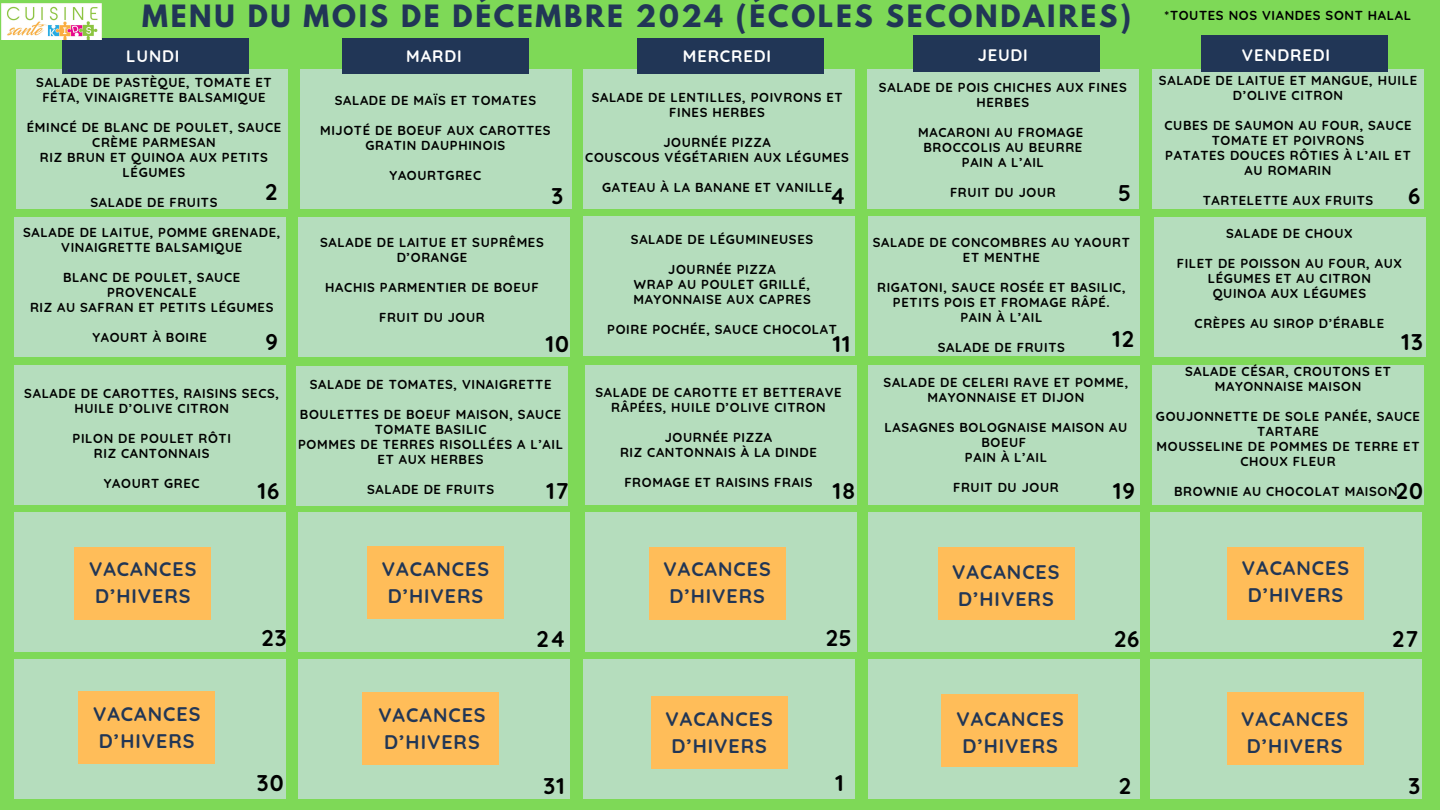
<style>
.page{position:relative;width:1440px;height:810px;background:#7ed957}
.page>*{position:absolute;margin:0;border:0;box-sizing:border-box;transform-origin:0 0}
.t1{font:700 27.2px "League Spartan";letter-spacing:.1em;color:#213656}
.t2{font:700 22.6px "Quicksand";letter-spacing:.05em;color:#000}
.t3{font:700 19.6px/27px "Quicksand";letter-spacing:.05em;color:#213656}
.t4{font:700 16.6px "Quicksand";letter-spacing:.05em;color:#fff}
.t5{font:700 13px/15px "Quicksand";letter-spacing:.05em;color:#000;text-align:center}
</style>
<div class="page">
<div style="left:15px;top:659px;width:271px;height:140px;background:#b5ddbd"></div>
<div style="left:15px;top:365px;width:271px;height:139px;background:#b5ddbd"></div>
<div style="left:15px;top:512px;width:271px;height:139px;background:#b5ddbd"></div>
<div style="left:15px;top:218px;width:271px;height:139px;background:#b5ddbd"></div>
<div style="left:16px;top:70px;width:272px;height:139px;background:#b5ddbd"></div>
<div style="left:300px;top:70px;width:271px;height:139px;background:#b5ddbd"></div>
<div style="left:1151px;top:659px;width:271px;height:140px;background:#b5ddbd"></div>
<div style="left:869px;top:659px;width:271px;height:140px;background:#b5ddbd"></div>
<div style="left:583px;top:659px;width:272px;height:140px;background:#b5ddbd"></div>
<div style="left:298px;top:659px;width:272px;height:140px;background:#b5ddbd"></div>
<div style="left:583px;top:217px;width:272px;height:139px;background:#b5ddbd"></div>
<div style="left:583px;top:70px;width:272px;height:139px;background:#b5ddbd"></div>
<div style="left:298px;top:218px;width:272px;height:139px;background:#b5ddbd"></div>
<div style="left:296px;top:367px;width:272px;height:139px;background:#b5ddbd"></div>
<div style="left:298px;top:512px;width:272px;height:139px;background:#b5ddbd"></div>
<div style="left:867px;top:70px;width:272px;height:139px;background:#b5ddbd"></div>
<div style="left:585px;top:512px;width:272px;height:139px;background:#b5ddbd"></div>
<div style="left:585px;top:365px;width:272px;height:139px;background:#b5ddbd"></div>
<div style="left:869px;top:217px;width:271px;height:139px;background:#b5ddbd"></div>
<div style="left:868px;top:365px;width:272px;height:139px;background:#b5ddbd"></div>
<div style="left:869px;top:512px;width:271px;height:139px;background:#b5ddbd"></div>
<div style="left:1152px;top:365px;width:272px;height:139px;background:#b5ddbd"></div>
<div style="left:1151px;top:512px;width:271px;height:139px;background:#b5ddbd"></div>
<div style="left:1152px;top:70px;width:272px;height:139px;background:#b5ddbd"></div>
<div style="left:1154px;top:218px;width:271px;height:139px;background:#b5ddbd"></div>
<div style="left:1201px;top:36px;width:186px;height:35px;background:#213656"></div>
<div style="left:62px;top:39px;width:187px;height:35px;background:#213656"></div>
<div style="left:913px;top:36px;width:186px;height:35px;background:#213656"></div>
<div style="left:637px;top:39px;width:187px;height:35px;background:#213656"></div>
<div style="left:342px;top:39px;width:187px;height:35px;background:#213656"></div>
<img style="left:1px;top:38px;width:100px;height:2px">
<img style="left:1px;top:3px;width:100px;height:35px">
<div style="left:74px;top:547px;width:137px;height:73px;background:#ffbd59"></div>
<div style="left:367px;top:546px;width:137px;height:73px;background:#ffbd59"></div>
<div style="left:78px;top:691px;width:137px;height:73px;background:#ffbd59"></div>
<div style="left:651px;top:696px;width:136px;height:73px;background:#ffbd59"></div>
<div style="left:362px;top:693px;width:137px;height:72px;background:#ffbd59"></div>
<div style="left:938px;top:547px;width:137px;height:73px;background:#ffbd59"></div>
<div style="left:649px;top:547px;width:136px;height:73px;background:#ffbd59"></div>
<div style="left:1227px;top:693px;width:137px;height:72px;background:#ffbd59"></div>
<div style="left:1227px;top:547px;width:137px;height:73px;background:#ffbd59"></div>
<div style="left:942px;top:694px;width:136px;height:73px;background:#ffbd59"></div>
<p class="t1" style="left:142px;top:3px;width:990px">MENU DU MOIS DE DÉCEMBRE 2024 (ÉCOLES SECONDAIRES)</p>
<p class="t4" style="left:126px;top:45px;width:55px">LUNDI</p>
<p class="t4" style="left:406px;top:45px;width:57px">MARDI</p>
<p class="t4" style="left:683px;top:45px;width:90px">MERCREDI</p>
<p class="t4" style="left:978px;top:45px;width:52px">JEUDI</p>
<p class="t4" style="left:1242px;top:45px;width:90px">VENDREDI</p>
<p class="t5" style="left:1159px;top:73px;width:260px">SALADE DE LAITUE ET MANGUE, HUILE<br>D’OLIVE CITRON</p>
<p class="t5" style="left:1164px;top:118px;width:249px">CUBES DE SAUMON AU FOUR, SAUCE<br>TOMATE ET POIVRONS<br>PATATES DOUCES RÔTIES À L’AIL ET<br>AU ROMARIN</p>
<p class="t5" style="left:1203px;top:193px;width:172px">TARTELETTE AUX FRUITS</p>
<p class="t5" style="left:1165px;top:8px;width:248px">*TOUTES NOS VIANDES SONT HALAL</p>
<p class="t5" style="left:36px;top:75px;width:237px">SALADE DE PASTÈQUE, TOMATE ET<br>FÉTA, VINAIGRETTE BALSAMIQUE</p>
<p class="t5" style="left:27px;top:120px;width:256px">ÉMINCÉ DE BLANC DE POULET, SAUCE<br>CRÈME PARMESAN<br>RIZ BRUN ET QUINOA AUX PETITS<br>LÉGUMES</p>
<p class="t5" style="left:90px;top:195px;width:129px">SALADE DE FRUITS</p>
<p class="t5" style="left:879px;top:80px;width:249px">SALADE DE POIS CHICHES AUX FINES<br>HERBES</p>
<p class="t5" style="left:918px;top:125px;width:167px">MACARONI AU FROMAGE<br>BROCCOLIS AU BEURRE<br>PAIN A L’AIL</p>
<p class="t5" style="left:950px;top:185px;width:107px">FRUIT DU JOUR</p>
<p class="t5" style="left:592px;top:90px;width:252px">SALADE DE LENTILLES, POIVRONS ET<br>FINES HERBES</p>
<p class="t5" style="left:585px;top:135px;width:265px">JOURNÉE PIZZA<br>COUSCOUS VÉGÉTARIEN AUX LÉGUMES</p>
<p class="t5" style="left:602px;top:180px;width:232px">GATEAU À LA BANANE ET VANILLE</p>
<p class="t5" style="left:335px;top:93px;width:203px">SALADE DE MAÏS ET TOMATES</p>
<p class="t5" style="left:320px;top:123px;width:232px">MIJOTÉ DE BOEUF AUX CAROTTES<br>GRATIN DAUPHINOIS</p>
<p class="t5" style="left:390px;top:168px;width:93px">YAOURTGREC</p>
<h4 class="t2" style="left:265px;top:177px;width:14px">2</h4>
<h4 class="t2" style="left:552px;top:182px;width:13px">3</h4>
<p class="t2" style="left:830px;top:182px;width:18px">4</p>
<p class="t2" style="left:1118px;top:178px;width:15px">5</p>
<p class="t2" style="left:1408px;top:182px;width:14px">6</p>
<p class="t5" style="left:23px;top:225px;width:259px">SALADE DE LAITUE, POMME GRENADE,<br>VINAIGRETTE BALSAMIQUE</p>
<p class="t5" style="left:30px;top:270px;width:245px">BLANC DE POULET, SAUCE<br>PROVENCALE<br>RIZ AU SAFRAN ET PETITS LÉGUMES</p>
<p class="t5" style="left:92px;top:330px;width:116px">YAOURT À BOIRE</p>
<p class="t5" style="left:320px;top:235px;width:225px">SALADE DE LAITUE ET SUPRÊMES<br>D’ORANGE</p>
<p class="t5" style="left:325px;top:280px;width:215px">HACHIS PARMENTIER DE BOEUF</p>
<p class="t5" style="left:379px;top:310px;width:107px">FRUIT DU JOUR</p>
<h2 class="t2" style="left:265px;top:328px;width:14px">9</h2>
<p class="t2" style="left:546px;top:329px;width:25px">10</p>
<p class="t5" style="left:1226px;top:226px;width:128px">SALADE DE CHOUX</p>
<p class="t5" style="left:1177px;top:256px;width:227px">FILET DE POISSON AU FOUR, AUX<br>LÉGUMES ET AU CITRON<br>QUINOA AUX LÉGUMES</p>
<p class="t5" style="left:1195px;top:316px;width:191px">CRÈPES AU SIROP D’ÉRABLE</p>
<p class="t5" style="left:631px;top:231px;width:184px">SALADE DE LÉGUMINEUSES</p>
<p class="t5" style="left:633px;top:261px;width:179px">JOURNÉE PIZZA<br>WRAP AU POULET GRILLÉ,<br>MAYONNAISE AUX CAPRES</p>
<p class="t5" style="left:607px;top:321px;width:231px">POIRE POCHÉE, SAUCE CHOCOLAT</p>
<p class="t5" style="left:873px;top:235px;width:258px">SALADE DE CONCOMBRES AU YAOURT<br>ET MENTHE</p>
<p class="t5" style="left:877px;top:280px;width:250px">RIGATONI, SAUCE ROSÉE ET BASILIC,<br>PETITS POIS ET FROMAGE RÂPÉ.</p>
<h3 class="t5" style="left:960px;top:310px;width:84px">PAIN À L’AIL</h3>
<p class="t5" style="left:938px;top:340px;width:129px">SALADE DE FRUITS</p>
<p class="t2" style="left:833px;top:329px;width:19px">11</p>
<p class="t2" style="left:1112px;top:325px;width:23px">12</p>
<p class="t2" style="left:1402px;top:328px;width:23px">13</p>
<p class="t5" style="left:1185px;top:364px;width:208px">SALADE CÉSAR, CROUTONS ET<br>MAYONNAISE MAISON</p>
<p class="t5" style="left:1156px;top:409px;width:266px">GOUJONNETTE DE SOLE PANÉE, SAUCE<br>TARTARE</p>
<p class="t5" style="left:1157px;top:439px;width:264px">MOUSSELINE DE POMMES DE TERRE ET<br>CHOUX FLEUR</p>
<p class="t5" style="left:1174px;top:484px;width:225px">BROWNIE AU CHOCOLAT MAISON</p>
<p class="t5" style="left:884px;top:374px;width:246px">SALADE DE CELERI RAVE ET POMME,<br>MAYONNAISE ET DIJON</p>
<h4 class="t5" style="left:884px;top:419px;width:244px">LASAGNES BOLOGNAISE MAISON AU<br>BOEUF</h4>
<h4 class="t5" style="left:965px;top:449px;width:84px">PAIN À L’AIL</h4>
<h4 class="t5" style="left:953px;top:479px;width:107px">FRUIT DU JOUR</h4>
<h3 class="t5" style="left:310px;top:377px;width:243px">SALADE DE TOMATES, VINAIGRETTE</h3>
<p class="t5" style="left:300px;top:407px;width:263px">BOULETTES DE BOEUF MAISON, SAUCE<br>TOMATE BASILIC</p>
<p class="t5" style="left:298px;top:437px;width:266px">POMMES DE TERRES RISOLLÉES A L’AIL<br>ET AUX HERBES</p>
<p class="t5" style="left:367px;top:482px;width:129px">SALADE DE FRUITS</p>
<p class="t5" style="left:595px;top:385px;width:248px">SALADE DE CAROTTE ET BETTERAVE<br>RÂPÉES, HUILE D’OLIVE CITRON</p>
<p class="t5" style="left:665px;top:430px;width:109px">JOURNÉE PIZZA</p>
<h3 class="t5" style="left:620px;top:445px;width:198px">RIZ CANTONNAIS À LA DINDE</h3>
<p class="t5" style="left:624px;top:475px;width:190px">FROMAGE ET RAISINS FRAIS</p>
<p class="t5" style="left:24px;top:386px;width:256px">SALADE DE CAROTTES, RAISINS SECS,<br>HUILE D’OLIVE CITRON</p>
<p class="t5" style="left:73px;top:431px;width:160px">PILON DE POULET RÔTI<br>RIZ CANTONNAIS</p>
<p class="t5" style="left:104px;top:476px;width:97px">YAOURT GREC</p>
<p class="t2" style="left:258px;top:476px;width:23px">16</p>
<p class="t2" style="left:833px;top:476px;width:24px">18</p>
<p class="t2" style="left:1113px;top:476px;width:23px">19</p>
<p class="t2" style="left:546px;top:476px;width:24px">17</p>
<h2 class="t2" style="left:1396px;top:476px;width:29px">20</h2>
<p class="t3" style="left:89px;top:556px;width:109px">VACANCES<br>D’HIVERS</p>
<p class="t3" style="left:382px;top:555px;width:109px">VACANCES<br>D’HIVERS</p>
<p class="t2" style="left:261px;top:624px;width:27px">23</p>
<p class="t3" style="left:93px;top:700px;width:109px">VACANCES<br>D’HIVERS</p>
<p class="t3" style="left:378px;top:701px;width:109px">VACANCES<br>D’HIVERS</p>
<p class="t2" style="left:257px;top:768px;width:28px">30</p>
<p class="t3" style="left:664px;top:556px;width:109px">VACANCES<br>D’HIVERS</p>
<p class="t3" style="left:952px;top:558px;width:109px">VACANCES<br>D’HIVERS</p>
<h3 class="t2" style="left:536px;top:625px;width:31px">24</h3>
<p class="t2" style="left:826px;top:623px;width:28px">25</p>
<p class="t2" style="left:1114px;top:625px;width:27px">26</p>
<p class="t2" style="left:544px;top:772px;width:23px">31</p>
<h3 class="t3" style="left:666px;top:705px;width:109px">VACANCES<br>D’HIVERS</h3>
<h3 class="t3" style="left:957px;top:705px;width:109px">VACANCES<br>D’HIVERS</h3>
<p class="t2" style="left:835px;top:768px;width:10px">1</p>
<p class="t2" style="left:1119px;top:772px;width:14px">2</p>
<p class="t3" style="left:1242px;top:554px;width:109px">VACANCES<br>D’HIVERS</p>
<h3 class="t3" style="left:1241px;top:705px;width:109px">VACANCES<br>D’HIVERS</h3>
<p class="t2" style="left:1392px;top:625px;width:28px">27</p>
<p class="t2" style="left:1409px;top:772px;width:13px">3</p>
</div>
